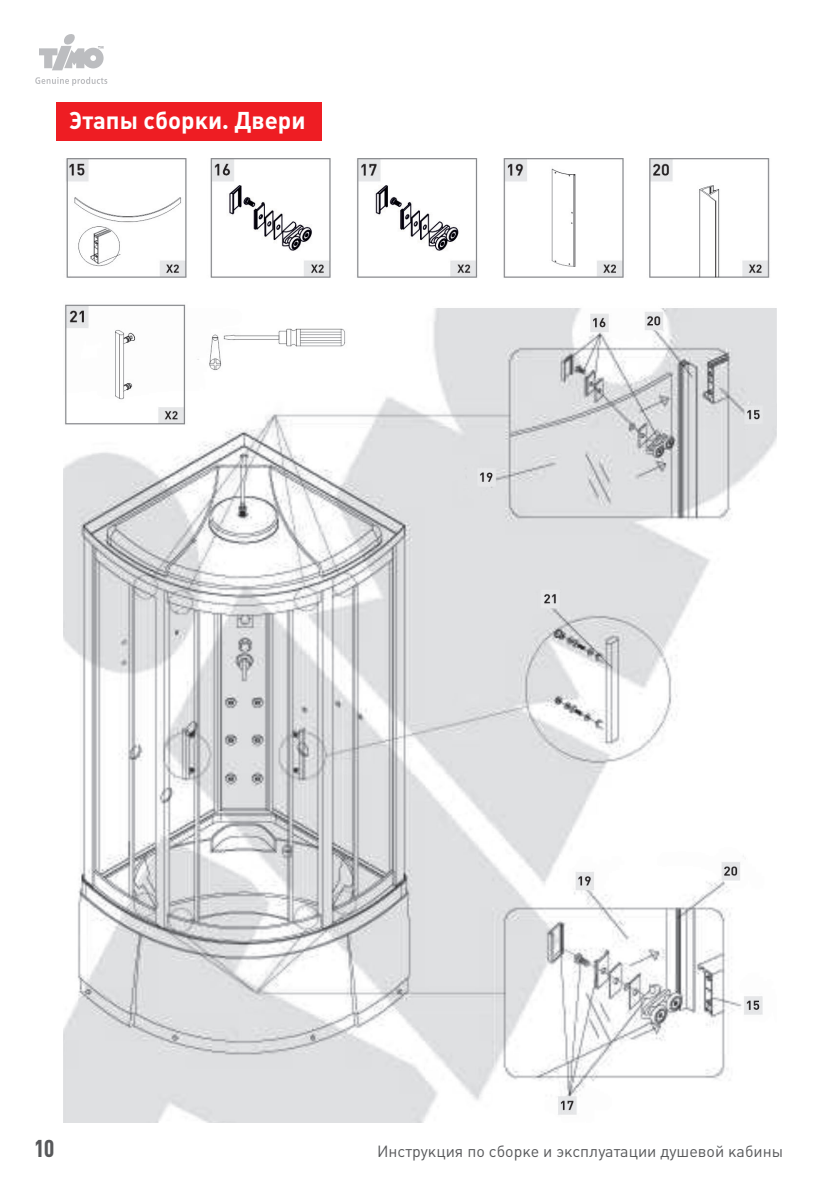
<style>
.page{position:relative;width:840px;height:1191px;background:#fff}
.page>*{position:absolute;margin:0;border:0;box-sizing:border-box;transform-origin:0 0}
.t1{font:700 24px "Plumb";color:#fff}
.t2{font:700 24px "Plumb Condensed";color:#57585a}
.t3{font:16px "Plumb";color:#57585a}
</style>
<div class="page">
<svg style="left:39px;top:34px;width:64px;height:36px"></svg>
<svg style="left:35px;top:77px;width:72px;height:8px"></svg>
<div style="left:57px;top:102px;width:265px;height:39px;background:#ee1d23"></div>
<img style="left:64px;top:159px;width:711px;height:964px">
<p class="t1" style="left:69px;top:107px;width:238px">Этапы сборки. Двери</p>
<h1 class="t2" style="left:34px;top:1135px;width:21px">10</h1>
<p class="t3" style="left:377px;top:1142px;width:407px">Инструкция по сборке и эксплуатации душевой кабины</p>
</div>
